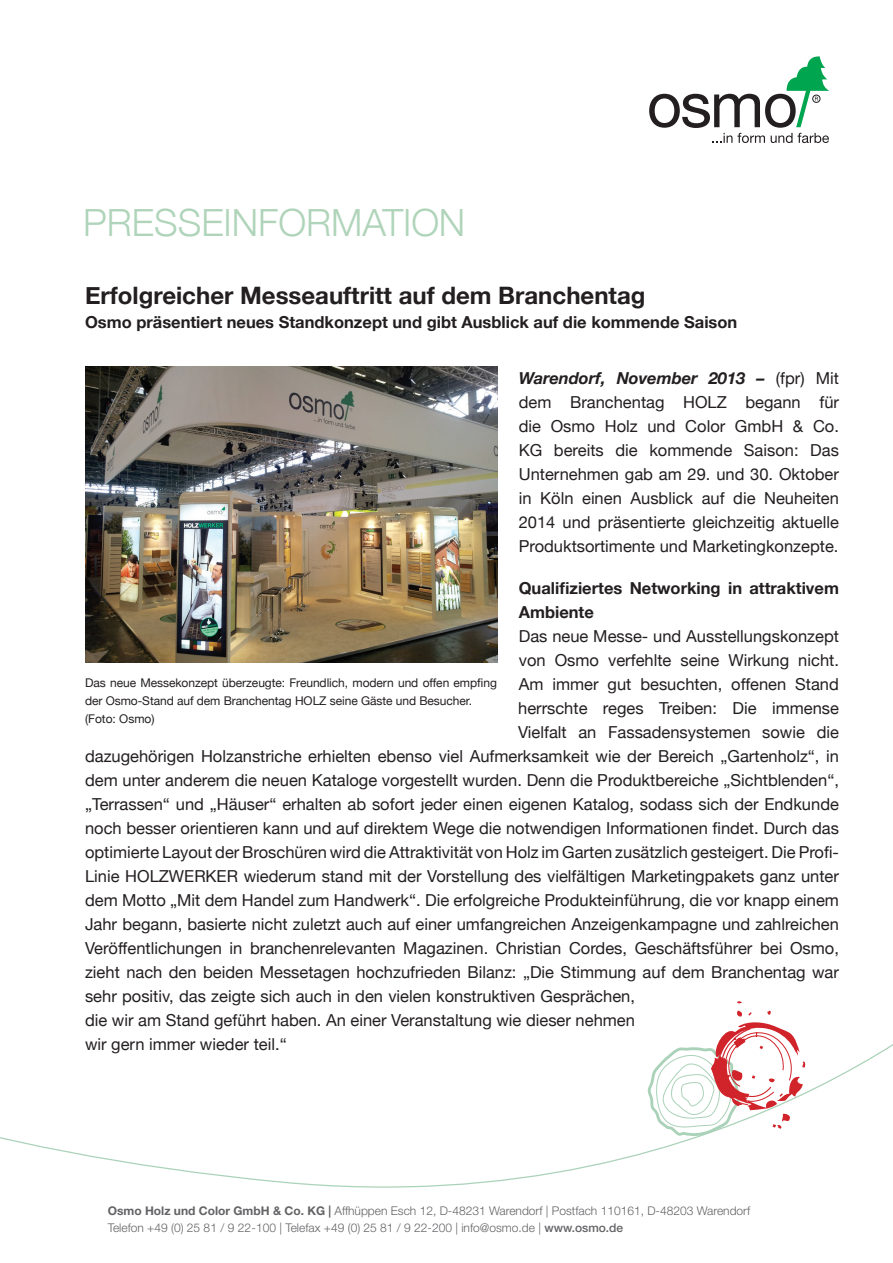
<style>
.page{position:relative;width:893px;height:1263px;background:#fff}
.page>*{position:absolute;margin:0;border:0;box-sizing:border-box;transform-origin:0 0}
.t1{font:300 37.5px "Helvetica Neue";color:#afd4b9}
.t2{font:300 37.5px "Helvetica Neue";letter-spacing:.05em;color:#aad2b8}
.t3{font:700 24px "Helvetica Neue";color:#231f20}
.t4{font:16.5px/24px "Helvetica Neue";color:#231f20;text-align:justify}
.t5{font:700 16.5px/24px "Helvetica Neue";color:#231f20}
.t6{font:300 12px/16.5px "Helvetica Neue";color:#636366}
.t7{font:12px/18px "Helvetica Neue";letter-spacing:-.005em;color:#231f20}
.s1{font-weight:700;font-style:italic}
.s2{font-weight:700}
.s3{font-weight:500}
</style>
<div class="page">
<svg style="left:649px;top:56px;width:180px;height:87px"></svg>
<svg style="left:0;top:1044px;width:893px;height:144px"></svg>
<svg style="left:737px;top:1001px;width:5px;height:3px"></svg>
<svg style="left:646px;top:1010px;width:160px;height:128px"></svg>
<img style="left:85px;top:367px;width:412px;height:295px">
<h1 class="t2" style="left:108px;top:198px;width:415px">Presseinformation</h1>
<h1 class="t1" style="left:83px;top:199px;width:383px">PRESSEINFORMATION</h1>
<h2 class="t3" style="left:85px;top:281px;width:562px">Erfolgreicher Messeauftritt auf dem Branchentag</h2>
<p class="t5" style="left:85px;top:310px;width:654px">Osmo präsentiert neues Standkonzept und gibt Ausblick auf die kommende Saison</p>
<p class="t4" style="left:519px;top:365px;width:322px"><span class="s1">Warendorf, November 2013 –</span> (fpr) Mit dem Branchentag HOLZ begann für die Osmo Holz und Color GmbH &amp; Co.<br>KG bereits die kommende Saison: Das Unternehmen gab am 29. und 30. Oktober in Köln einen Ausblick auf die Neuheiten 2014 und präsentierte gleichzeitig aktuelle Produktsortimente und Marketingkonzepte.</p>
<p class="t5" style="left:519px;top:575px;width:322px">Qualifiziertes Networking in attraktivem<br>Ambiente</p>
<p class="t4" style="left:519px;top:624px;width:322px">Das neue Messe- und Ausstellungskonzept</p>
<p class="t4" style="left:519px;top:648px;width:322px">von Osmo verfehlte seine Wirkung nicht.</p>
<p class="t4" style="left:519px;top:672px;width:322px">Am immer gut besuchten, offenen Stand</p>
<p class="t4" style="left:518px;top:696px;width:322px">herrschte reges Treiben: Die immense</p>
<p class="t4" style="left:518px;top:720px;width:322px">Vielfalt an Fassadensystemen sowie die</p>
<p class="t4" style="left:85px;top:744px;width:755px">dazugehörigen Holzanstriche erhielten ebenso viel Aufmerksamkeit wie der Bereich „Gartenholz“, in</p>
<p class="t4" style="left:85px;top:768px;width:755px">dem unter anderem die neuen Kataloge vorgestellt wurden. Denn die Produktbereiche „Sichtblenden“,</p>
<p class="t4" style="left:85px;top:792px;width:755px">„Terrassen“ und „Häuser“ erhalten ab sofort jeder einen eigenen Katalog, sodass sich der Endkunde</p>
<p class="t4" style="left:85px;top:816px;width:755px">noch besser orientieren kann und auf direktem Wege die notwendigen Informationen findet. Durch das</p>
<p class="t4" style="left:85px;top:840px;width:755px">optimierte Layout der Broschüren wird die Attraktivität von Holz im Garten zusätzlich gesteigert. Die Profi-</p>
<p class="t4" style="left:85px;top:864px;width:755px">Linie HOLZWERKER wiederum stand mit der Vorstellung des vielfältigen Marketingpakets ganz unter</p>
<p class="t4" style="left:85px;top:888px;width:755px">dem Motto „Mit dem Handel zum Handwerk“. Die erfolgreiche Produkteinführung, die vor knapp einem</p>
<p class="t4" style="left:85px;top:912px;width:755px">Jahr begann, basierte nicht zuletzt auch auf einer umfangreichen Anzeigenkampagne und zahlreichen</p>
<p class="t4" style="left:85px;top:936px;width:755px">Veröffentlichungen in branchenrelevanten Magazinen. Christian Cordes, Geschäftsführer bei Osmo,</p>
<p class="t4" style="left:85px;top:960px;width:755px">zieht nach den beiden Messetagen hochzufrieden Bilanz: „Die Stimmung auf dem Branchentag war</p>
<p class="t4" style="left:85px;top:984px;width:551px">sehr positiv, das zeigte sich auch in den vielen konstruktiven Gesprächen,</p>
<p class="t4" style="left:85px;top:1008px;width:551px">die wir am Stand geführt haben. An einer Veranstaltung wie dieser nehmen</p>
<p class="t4" style="left:85px;top:1032px;width:203px">wir gern immer wieder teil.“</p>
<p class="t7" style="left:85px;top:673px;width:413px">Das neue Messekonzept überzeugte: Freundlich, modern und offen empfing der Osmo-Stand auf dem Branchentag HOLZ seine Gäste und Besucher. (Foto: Osmo)</p>
<p class="t6" style="left:108px;top:1202px;width:644px"><span class="s2">Osmo Holz und Color GmbH &amp; Co. KG |</span> affhüppen esch 12, D-48231 Warendorf | Postfach 110161, D-48203 Warendorf telefon +49 (0) 25 81 / 9 22-100 | telefax +49 (0) 25 81 / 9 22-200 | info@osmo.de | <span class="s3">www.osmo.de</span></p>
</div>
